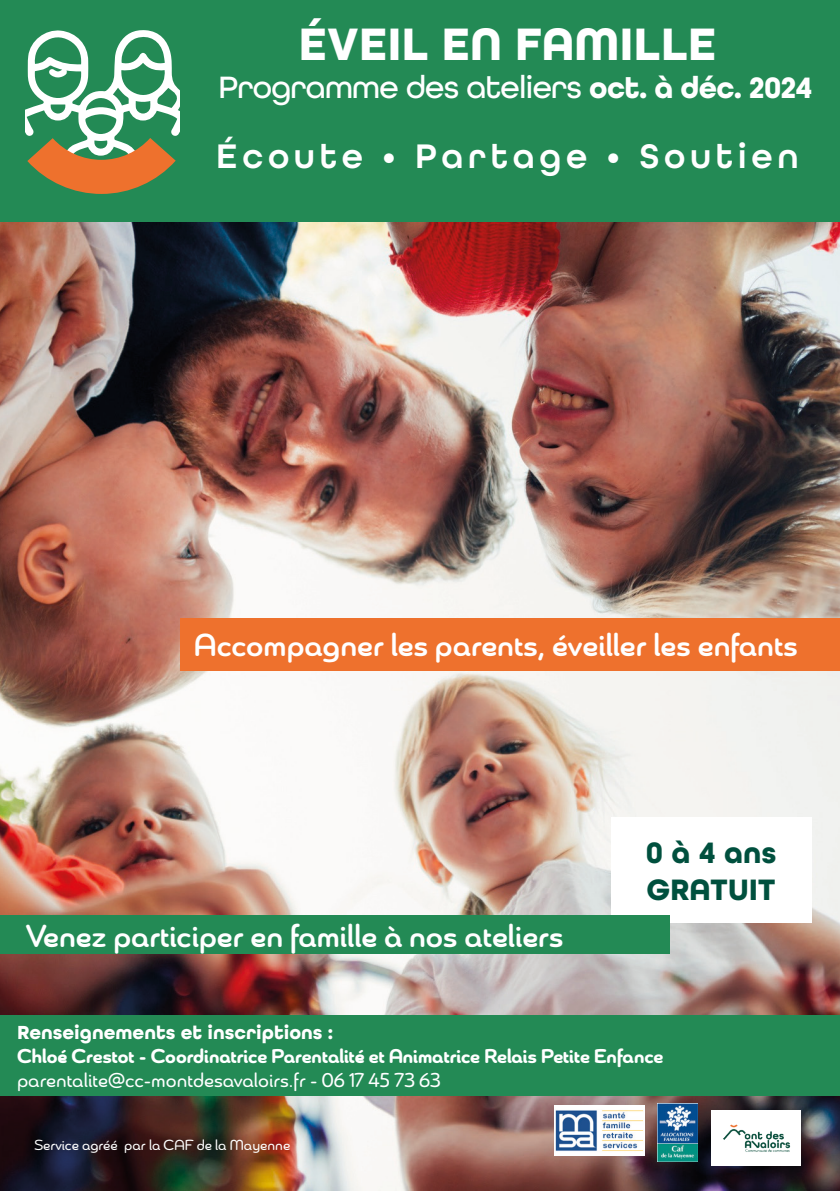
<style>
.page{position:relative;width:840px;height:1191px;background:#fff}
.page>*{position:absolute;margin:0;border:0;box-sizing:border-box;transform-origin:0 0}
.t1{font:700 48px "All Round Gothic";color:#fff}
.t2{font:600 36px "All Round Gothic";letter-spacing:.13em;color:#fff}
.t3{font:500 32.6px "All Round Gothic";letter-spacing:-.02em;color:#fff}
.t4{font:500 32px "Chennai";color:#fff}
.t5{font:700 31.2px "All Round Gothic";color:#00503e}
.t6{font:700 20px "Chennai";color:#fff}
.t7{font:20px "Chennai";color:#fff}
.t8{font:700 20px "All Round Gothic";color:#fff}
.t9{font:14.6px "Chennai";color:#fff}
.s1{font-weight:700;font-size:31.2px}
</style>
<div class="page">
<img style="left:0;top:221px;width:839px;height:970px">
<div style="left:0;top:0;width:839px;height:221px;background:#238a55"></div>
<svg style="left:26px;top:30px;width:153px;height:164px"></svg>
<div style="left:180px;top:618px;width:659px;height:52px;background:#ee712d"></div>
<div style="left:610px;top:816px;width:200px;height:106px;background:#fff"></div>
<img style="left:657px;top:1103px;width:40px;height:58px">
<img style="left:554px;top:1105px;width:89px;height:50px">
<div style="left:710px;top:1110px;width:90px;height:56px;background:#fff"></div>
<img style="left:710px;top:1116px;width:81px;height:44px">
<div style="left:0;top:915px;width:669px;height:38px;background:#238a55"></div>
<div style="left:0;top:1015px;width:839px;height:80px;background:#238a55"></div>
<p class="t1" style="left:298px;top:15px;width:419px">ÉVEIL EN FAMILLE</p>
<p class="t3" style="left:218px;top:68px;width:595px">Programme des ateliers <span class="s1">oct. à déc. 2024</span></p>
<p class="t2" style="left:216px;top:134px;width:583px">Écoute • Partage • Soutien</p>
<p class="t4" style="left:194px;top:624px;width:604px">Accompagner les parents, éveiller les enfants</p>
<p class="t4" style="left:26px;top:914px;width:538px">Venez participer en famille à nos ateliers</p>
<p class="t5" style="left:645px;top:833px;width:132px">0 à 4 ans</p>
<p class="t5" style="left:646px;top:871px;width:131px">GRATUIT</p>
<p class="t8" style="left:17px;top:1020px;width:317px">Renseignements et inscriptions :</p>
<p class="t6" style="left:17px;top:1042px;width:647px">Chloé Crestot - Coordinatrice Parentalité et Animatrice Relais Petite Enfance</p>
<p class="t7" style="left:17px;top:1067px;width:425px">parentalite@cc-montdesavaloirs.fr - 06 17 45 73 63</p>
<p class="t9" style="left:34px;top:1135px;width:257px">Service agréé par la CAF de la Mayenne</p>
</div>
